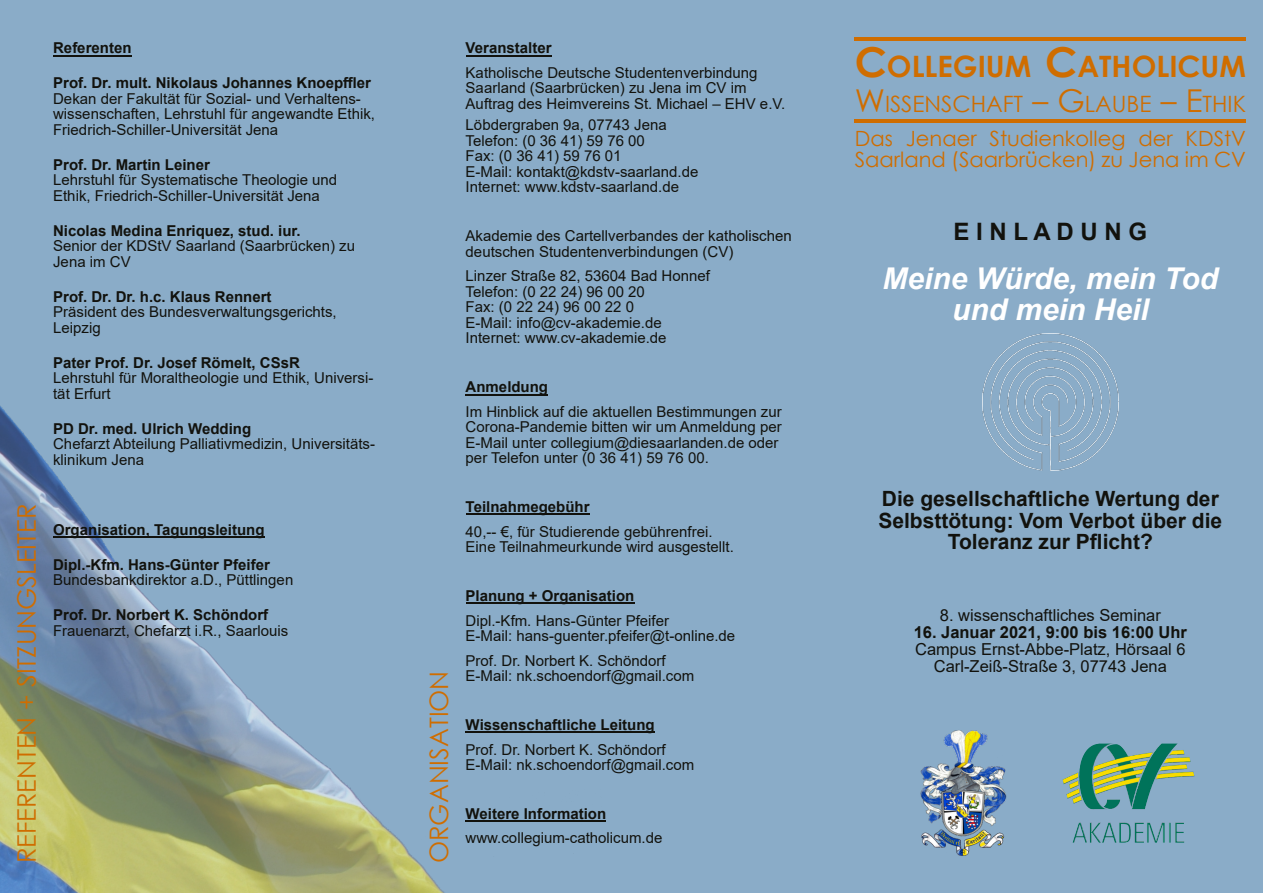
<style>
.page{position:relative;width:1263px;height:893px;background:#8aacc8}
.page>*{position:absolute;margin:0;border:0;box-sizing:border-box;transform-origin:0 0}
.t1{font:italic 700 30px/31px "Arial";color:#fff;text-align:center}
.t2{font:700 29.4px "Century Gothic";color:#cf6d00}
.t3{font:25.5px "Century Gothic";color:#cf6d00}
.t4{font:700 24px "Arial";letter-spacing:.28em;color:#12120d}
.t5{font:22.5px "Century Gothic";color:#cf6d00}
.t6{font:700 21px/21.8px "Arial";color:#12120d;text-align:center}
.t7{font:21px/21px "Century Gothic";color:#cf6d00}
.t8{font:16.5px/17.1px "Arial";color:#12120d;text-align:center}
.t9{font:700 16.5px "Arial";color:#12120d}
.t10{font:15px/15.5px "Arial";color:#12120d}
.t11{font:700 15px "Arial";color:#12120d}
.s1{font-size:41.25px}
.s2{font-size:31.5px}
</style>
<div class="page">
<img style="left:0;top:406px;width:606px;height:487px">
<img style="left:1132px;top:744px;width:29px;height:65px">
<img style="left:920px;top:730px;width:87px;height:126px">
<hr style="left:855px;top:37px;width:391px;height:4px;background:#cf6d00">
<hr style="left:855px;top:119px;width:391px;height:3px;background:#cf6d00">
<hr style="left:53px;top:55px;width:79px;height:1px;background:#12120d">
<hr style="left:53px;top:536px;width:212px;height:2px;background:#12120d">
<hr style="left:466px;top:55px;width:85px;height:1px;background:#12120d">
<hr style="left:466px;top:394px;width:82px;height:1px;background:#12120d">
<hr style="left:466px;top:514px;width:123px;height:1px;background:#12120d">
<hr style="left:466px;top:603px;width:168px;height:1px;background:#12120d">
<hr style="left:466px;top:732px;width:189px;height:1px;background:#12120d">
<hr style="left:466px;top:820px;width:140px;height:2px;background:#12120d">
<img style="left:982px;top:334px;width:137px;height:136px">
<h3 class="t3" style="left:17px;top:863px;width:361px;rotate:-90deg">REFERENTEN + SITZUNGSLEITER</h3>
<p class="t11" style="left:53px;top:42px;width:80px">Referenten</p>
<p class="t11" style="left:53px;top:77px;width:319px">Prof. Dr. mult. Nikolaus Johannes Knoepffler</p>
<p class="t10" style="left:53px;top:92px;width:323px">Dekan der Fakultät für Sozial- und Verhaltens&shy;wissenschaften, Lehrstuhl für angewandte Ethik,<br>Friedrich-Schiller-Universität Jena</p>
<p class="t11" style="left:53px;top:159px;width:158px">Prof. Dr. Martin Leiner</p>
<p class="t10" style="left:53px;top:174px;width:286px">Lehrstuhl für Systematische Theologie und<br>Ethik, Friedrich-Schiller-Universität Jena</p>
<p class="t11" style="left:53px;top:225px;width:249px">Nicolas Medina Enriquez, stud. iur.</p>
<p class="t10" style="left:53px;top:240px;width:303px">Senior der KDStV Saarland (Saarbrücken) zu<br>Jena im CV</p>
<p class="t11" style="left:53px;top:291px;width:220px">Prof. Dr. Dr. h.c. Klaus Rennert</p>
<p class="t10" style="left:53px;top:306px;width:285px">Präsident des Bundesverwaltungsgerichts,<br>Leipzig</p>
<p class="t11" style="left:53px;top:357px;width:248px">Pater Prof. Dr. Josef Römelt, CSsR</p>
<p class="t10" style="left:53px;top:372px;width:322px">Lehrstuhl für Moraltheologie und Ethik, Universi&shy;tät Erfurt</p>
<p class="t11" style="left:53px;top:423px;width:200px">PD Dr. med. Ulrich Wedding</p>
<p class="t10" style="left:53px;top:437px;width:323px">Chefarzt Abteilung Palliativmedizin, Universitäts&shy;klinikum Jena</p>
<p class="t11" style="left:53px;top:524px;width:213px">Organisation, Tagungsleitung</p>
<p class="t11" style="left:53px;top:559px;width:218px">Dipl.-Kfm. Hans-Günter Pfeifer</p>
<p class="t10" style="left:53px;top:573px;width:242px">Bundesbankdirektor a.D., Püttlingen</p>
<p class="t11" style="left:53px;top:609px;width:217px">Prof. Dr. Norbert K. Schöndorf</p>
<p class="t10" style="left:53px;top:624px;width:237px">Frauenarzt, Chefarzt i.R., Saarlouis</p>
<h3 class="t3" style="left:429px;top:863px;width:194px;rotate:-90deg">ORGANISATION</h3>
<p class="t11" style="left:466px;top:42px;width:87px">Veranstalter</p>
<p class="t10" style="left:466px;top:66px;width:321px">Katholische Deutsche Studentenverbindung<br>Saarland (Saarbrücken) zu Jena im CV im<br>Auftrag des Heimvereins St. Michael – EHV e.V.</p>
<p class="t10" style="left:466px;top:119px;width:234px">Löbdergraben 9a, 07743 Jena<br>Telefon: (0 36 41) 59 76 00<br>Fax: (0 36 41) 59 76 01<br>E-Mail: kontakt@kdstv-saarland.de<br>Internet: www.kdstv-saarland.de</p>
<p class="t10" style="left:466px;top:230px;width:328px">Akademie des Cartellverbandes der katholischen deutschen Studentenverbindungen (CV)</p>
<p class="t10" style="left:466px;top:270px;width:246px">Linzer Straße 82, 53604 Bad Honnef<br>Telefon: (0 22 24) 96 00 20<br>Fax: (0 22 24) 96 00 22 0<br>E-Mail: info@cv-akademie.de<br>Internet: www.cv-akademie.de</p>
<p class="t11" style="left:466px;top:381px;width:84px">Anmeldung</p>
<p class="t10" style="left:466px;top:405px;width:318px">Im Hinblick auf die aktuellen Bestimmungen zur Corona-Pandemie bitten wir um Anmeldung per E-Mail unter collegium@diesaarlanden.de oder per Telefon unter (0 36 41) 59 76 00.</p>
<p class="t11" style="left:466px;top:501px;width:125px">Teilnahmegebühr</p>
<p class="t10" style="left:466px;top:525px;width:270px">40,-- €, für Studierende gebührenfrei.<br>Eine Teilnahmeurkunde wird ausgestellt.</p>
<p class="t11" style="left:466px;top:590px;width:170px">Planung + Organisation</p>
<p class="t10" style="left:466px;top:614px;width:271px">Dipl.-Kfm. Hans-Günter Pfeifer<br>E-Mail: hans-guenter.pfeifer@t-online.de</p>
<p class="t10" style="left:466px;top:654px;width:230px">Prof. Dr. Norbert K. Schöndorf<br>E-Mail: nk.schoendorf@gmail.com</p>
<p class="t11" style="left:466px;top:719px;width:191px">Wissenschaftliche Leitung</p>
<p class="t10" style="left:466px;top:743px;width:230px">Prof. Dr. Norbert K. Schöndorf<br>E-Mail: nk.schoendorf@gmail.com</p>
<p class="t11" style="left:466px;top:808px;width:142px">Weitere Information</p>
<p class="t10" style="left:466px;top:832px;width:198px">www.collegium-catholicum.de</p>
<h2 class="t2" style="left:855px;top:55px;width:393px"><span class="s1">C</span>OLLEGIUM <span class="s1">C</span>ATHOLICUM</h2>
<h3 class="t5" style="left:855px;top:95px;width:393px"><span class="s2">W</span>ISSENSCHAFT <span class="s2">– G</span>LAUBE <span class="s2">– E</span>THIK</h3>
<h3 class="t7" style="left:855px;top:130px;width:393px">Das Jenaer Studienkolleg der KDStV<br>Saarland (Saarbrücken) zu Jena im CV</h3>
<h3 class="t4" style="left:953px;top:222px;width:195px">EINLADUNG</h3>
<h1 class="t1" style="left:882px;top:266px;width:337px">Meine Würde, mein Tod und mein Heil</h1>
<h3 class="t6" style="left:878px;top:490px;width:345px">Die gesellschaftliche Wertung der<br>Selbsttötung: Vom Verbot über die<br>Toleranz zur Pflicht?</h3>
<p class="t8" style="left:940px;top:608px;width:223px">8. wissenschaftliches Seminar</p>
<p class="t9" style="left:914px;top:626px;width:275px">16. Januar 2021, 9:00 bis 16:00 Uhr</p>
<p class="t8" style="left:915px;top:642px;width:272px">Campus Ernst-Abbe-Platz, Hörsaal 6<br>Carl-Zeiß-Straße 3, 07743 Jena</p>
</div>
